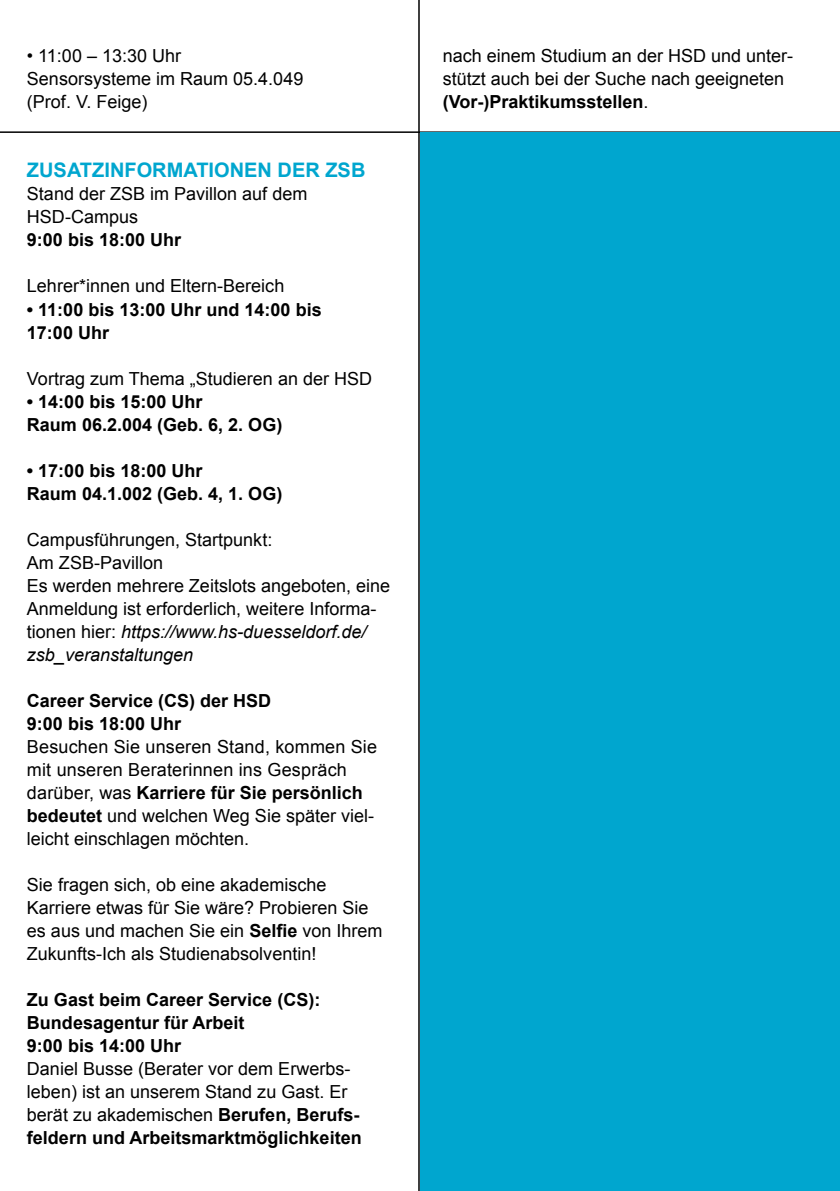
<style>
.page{position:relative;width:840px;height:1191px;background:#fff}
.page>*{position:absolute;margin:0;border:0;box-sizing:border-box;transform-origin:0 0}
.t1{font:700 20px "Arial";color:#00a6cf}
.t2{font:18px/23px "Arial";color:#000}
.t3{font:700 18px/23px "Arial";color:#000}
.s1{font-style:italic}
.s2{font-weight:700}
</style>
<div class="page">
<hr style="left:0;top:131px;width:839px;height:2px;background:#000">
<hr style="left:418px;top:0;width:1px;height:1191px;background:#000">
<div style="left:420px;top:133px;width:419px;height:1058px;background:#00a6cf"></div>
<p class="t2" style="left:27px;top:45px;width:278px">• 11:00 – 13:30 Uhr<br>Sensorsysteme im Raum 05.4.049 (Prof. V. Feige)</p>
<p class="t1" style="left:27px;top:157px;width:340px">ZUSATZINFORMATIONEN DER ZSB</p>
<p class="t2" style="left:27px;top:183px;width:282px">Stand der ZSB im Pavillon auf dem<br>HSD-Campus</p>
<p class="t3" style="left:27px;top:229px;width:156px">9:00 bis 18:00 Uhr</p>
<p class="t2" style="left:27px;top:275px;width:259px">Lehrer*innen und Eltern-Bereich</p>
<p class="t3" style="left:27px;top:298px;width:296px">• 11:00 bis 13:00 Uhr und 14:00 bis<br>17:00 Uhr</p>
<p class="t2" style="left:27px;top:367px;width:346px">Vortrag zum Thema „Studieren an der HSD</p>
<p class="t3" style="left:27px;top:390px;width:257px">• 14:00 bis 15:00 Uhr<br>Raum 06.2.004 (Geb. 6, 2. OG)</p>
<p class="t3" style="left:27px;top:459px;width:257px">• 17:00 bis 18:00 Uhr<br>Raum 04.1.002 (Geb. 4, 1. OG)</p>
<p class="t2" style="left:27px;top:528px;width:364px">Campusführungen, Startpunkt:<br>Am ZSB-Pavillon<br>Es werden mehrere Zeitslots angeboten, eine Anmeldung ist erforderlich, weitere Informa&shy;tionen hier: <span class="s1">https://www.hs-duesseldorf.de/ zsb_veranstaltungen</span></p>
<p class="t3" style="left:27px;top:689px;width:246px">Career Service (CS) der HSD<br>9:00 bis 18:00 Uhr</p>
<p class="t2" style="left:27px;top:735px;width:351px">Besuchen Sie unseren Stand, kommen Sie mit unseren Beraterinnen ins Gespräch darüber, was <span class="s2">Karriere für Sie persönlich bedeutet</span> und welchen Weg Sie später viel&shy;leicht einschlagen möchten.</p>
<p class="t2" style="left:27px;top:873px;width:357px">Sie fragen sich, ob eine akademische Karriere etwas für Sie wäre? Probieren Sie es aus und machen Sie ein <span class="s2">Selfie</span> von Ihrem Zukunfts-Ich als Studienabsolventin!</p>
<p class="t3" style="left:27px;top:988px;width:295px">Zu Gast beim Career Service (CS):<br>Bundesagentur für Arbeit<br>9:00 bis 14:00 Uhr</p>
<p class="t2" style="left:27px;top:1057px;width:336px">Daniel Busse (Berater vor dem Erwerbs&shy;leben) ist an unserem Stand zu Gast. Er berät zu akademischen <span class="s2">Berufen, Berufs&shy;feldern und Arbeitsmarktmöglichkeiten</span></p>
<p class="t2" style="left:442px;top:45px;width:352px">nach einem Studium an der HSD und unter&shy;stützt auch bei der Suche nach geeigneten <span class="s2">(Vor-)Praktikumsstellen</span>.</p>
</div>
